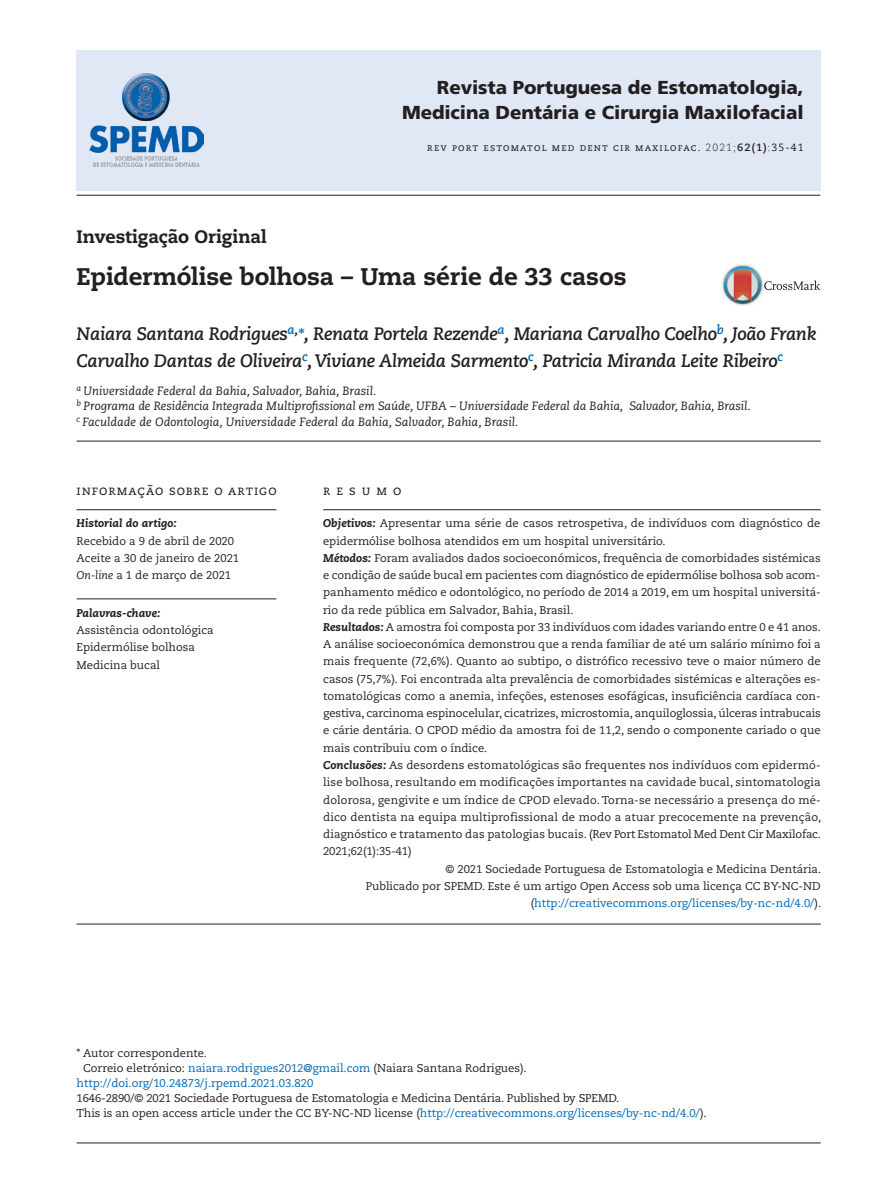
<style>
.page{position:relative;width:893px;height:1191px;background:#fff}
.page>*{position:absolute;margin:0;border:0;box-sizing:border-box;transform-origin:0 0}
.t1{font:800 24px "Caecilia LT Std";letter-spacing:-.01em;color:#231f20}
.t2{font:900 18.75px/25.3px "Frutiger LT Std";letter-spacing:-.005em;color:#231f20;text-align:right}
.t3{font:italic 700 18px/27.2px "Caecilia LT Std";letter-spacing:-.02em;color:#231f20}
.t4{font:800 18px "Caecilia LT Std";letter-spacing:-.01em;color:#231f20}
.t5{font:13.5px "Caecilia LT Std";letter-spacing:.07em;color:#231f20}
.t6{font:italic 12px/15.8px "Caecilia LT Std";letter-spacing:-.005em;color:#231f20}
.t7{font:11.25px/17.2px "Caecilia LT Std";color:#231f20}
.t8{font:11.25px "Caecilia LT Std";color:#0166b3}
.t9{font:italic 800 11.25px "Caecilia LT Std";color:#231f20}
.t10{font:10.5px "Caecilia LT Std";letter-spacing:.105em;color:#231f20}
.s1{font-weight:300}
.s2{font-weight:700}
.s3{color:#0166b3}
.s4{font-style:italic}
.s5{font-weight:800;font-style:italic}
.s6{color:#231f20}
</style>
<div class="page">
<div style="left:77px;top:50px;width:744px;height:141px;background:#e1e8f5"></div>
<hr style="left:77px;top:441px;width:744px;height:1px;background:#231f20">
<hr style="left:77px;top:923px;width:744px;height:1px;background:#231f20">
<hr style="left:77px;top:1142px;width:744px;height:1px;background:#231f20">
<hr style="left:77px;top:509px;width:199px;height:1px;background:#231f20">
<hr style="left:77px;top:598px;width:199px;height:1px;background:#231f20">
<hr style="left:323px;top:509px;width:498px;height:1px;background:#231f20">
<img style="left:722px;top:264px;width:41px;height:42px">
<svg style="left:764px;top:280px;width:56px;height:10px"></svg>
<img style="left:122px;top:73px;width:48px;height:47px">
<img style="left:89px;top:125px;width:115px;height:28px">
<img style="left:93px;top:161px;width:107px;height:6px">
<img style="left:115px;top:156px;width:63px;height:5px">
<hr style="left:77px;top:195px;width:743px;height:1px;background:#231f20">
<h2 class="t2" style="left:402px;top:75px;width:403px">Revista Portuguesa de Estomatologia,<br>Medicina Dentária e Cirurgia Maxilofacial</h2>
<p class="t10" style="left:427px;top:141px;width:378px">rev port estomatol med dent cir maxilofac. <span class="s1">2021;</span><span class="s2">62(1)</span><span class="s1">:</span>35-41</p>
<h3 class="t4" style="left:77px;top:226px;width:192px">Investigação Original</h3>
<h1 class="t1" style="left:77px;top:262px;width:552px">Epidermólise bolhosa – Uma série de 33 casos</h1>
<h3 class="t3" style="left:77px;top:320px;width:741px">Naiara Santana Rodrigues<sup>a</sup><sup>,</sup><span class="s3">*</span>, Renata Portela Rezende<sup>a</sup>, Mariana Carvalho Coelho<sup>b</sup>, João Frank<br>Carvalho Dantas de Oliveira<sup>c</sup>, Viviane Almeida Sarmento<sup>c</sup>, Patricia Miranda Leite Ribeiro<sup>c</sup></h3>
<p class="t6" style="left:77px;top:383px;width:676px"><sup>a</sup> Universidade Federal da Bahia, Salvador, Bahia, Brasil.<br><sup>b</sup> Programa de Residência Integrada Multiprofissional em Saúde, UFBA – Universidade Federal da Bahia, Salvador, Bahia, Brasil. <sup>c</sup> Faculdade de Odontologia, Universidade Federal da Bahia, Salvador, Bahia, Brasil.</p>
<p class="t5" style="left:77px;top:482px;width:202px">informação sobre o artigo</p>
<p class="t5" style="left:323px;top:482px;width:80px">r e s u m o</p>
<p class="t9" style="left:77px;top:517px;width:102px">Historial do artigo:</p>
<p class="t7" style="left:77px;top:532px;width:164px">Recebido a 9 de abril de 2020<br>Aceite a 30 de janeiro de 2021<br><span class="s4">On-line</span> a 1 de março de 2021</p>
<p class="t7" style="left:323px;top:515px;width:499px"><span class="s5">Objetivos:</span> Apresentar uma série de casos retrospetiva, de indivíduos com diagnóstico de</p>
<p class="t7" style="left:323px;top:532px;width:344px">epidermólise bolhosa atendidos em um hospital universitário.</p>
<p class="t7" style="left:323px;top:549px;width:499px"><span class="s5">Métodos:</span> Foram avaliados dados socioeconómicos, frequência de comorbidades sistémicas</p>
<p class="t7" style="left:323px;top:567px;width:499px">e condição de saúde bucal em pacientes com diagnóstico de epidermólise bolhosa sob acom-</p>
<p class="t7" style="left:323px;top:584px;width:499px">panhamento médico e odontológico, no período de 2014 a 2019, em um hospital universitá-</p>
<p class="t7" style="left:323px;top:601px;width:252px">rio da rede pública em Salvador, Bahia, Brasil.</p>
<p class="t7" style="left:323px;top:618px;width:499px"><span class="s5">Resultados:</span> A amostra foi composta por 33 indivíduos com idades variando entre 0 e 41 anos.</p>
<p class="t7" style="left:323px;top:636px;width:499px">A análise socioeconómica demonstrou que a renda familiar de até um salário mínimo foi a</p>
<p class="t7" style="left:323px;top:653px;width:499px">mais frequente (72,6%). Quanto ao subtipo, o distrófico recessivo teve o maior número de</p>
<p class="t7" style="left:323px;top:670px;width:499px">casos (75,7%). Foi encontrada alta prevalência de comorbidades sistémicas e alterações es-</p>
<p class="t7" style="left:323px;top:687px;width:499px">tomatológicas como a anemia, infeções, estenoses esofágicas, insuficiência cardíaca con-</p>
<p class="t7" style="left:323px;top:705px;width:499px">gestiva, carcinoma espinocelular, cicatrizes, microstomia, anquiloglossia, úlceras intrabucais</p>
<p class="t7" style="left:323px;top:722px;width:499px">e cárie dentária. O CPOD médio da amostra foi de 11,2, sendo o componente cariado o que</p>
<p class="t7" style="left:323px;top:739px;width:166px">mais contribuiu com o índice.</p>
<p class="t7" style="left:323px;top:756px;width:499px"><span class="s5">Conclusões:</span> As desordens estomatológicas são frequentes nos indivíduos com epidermó-</p>
<p class="t7" style="left:323px;top:774px;width:499px">lise bolhosa, resultando em modificações importantes na cavidade bucal, sintomatologia</p>
<p class="t7" style="left:323px;top:791px;width:499px">dolorosa, gengivite e um índice de CPOD elevado. Torna-se necessário a presença do mé-</p>
<p class="t7" style="left:323px;top:808px;width:499px">dico dentista na equipa multiprofissional de modo a atuar precocemente na prevenção,</p>
<p class="t7" style="left:323px;top:825px;width:499px">diagnóstico e tratamento das patologias bucais. (Rev Port Estomatol Med Dent Cir Maxilofac.</p>
<p class="t7" style="left:323px;top:843px;width:90px">2021;62(1):35-41)</p>
<p class="t7" style="left:445px;top:860px;width:377px">© 2021 Sociedade Portuguesa de Estomatologia e Medicina Dentária.</p>
<p class="t7" style="left:366px;top:877px;width:456px">Publicado por SPEMD. Este é um artigo Open Access sob uma licença CC BY-NC-ND</p>
<p class="t8" style="left:531px;top:896px;width:292px"><span class="s6">(</span>http://creativecommons.org/licenses/by-nc-nd/4.0/<span class="s6">).</span></p>
<p class="t9" style="left:77px;top:606px;width:85px">Palavras-chave:</p>
<p class="t7" style="left:77px;top:622px;width:139px">Assistência odontológica<br>Epidermólise bolhosa<br>Medicina bucal</p>
<p class="t7" style="left:77px;top:1044px;width:132px">* Autor correspondente.</p>
<p class="t7" style="left:83px;top:1059px;width:445px">Correio eletrónico: <span class="s3">naiara.rodrigues2012@gmail.com</span> (Naiara Santana Rodrigues).</p>
<p class="t8" style="left:77px;top:1076px;width:238px">http://doi.org/10.24873/j.rpemd.2021.03.820</p>
<p class="t7" style="left:77px;top:1090px;width:632px;line-height:14.9px">1646-2890/© 2021 Sociedade Portuguesa de Estomatologia e Medicina Dentária. Published by SPEMD.<br>This is an open access article under the CC BY-NC-ND license (<span class="s3">http://creativecommons.org/licenses/by-nc-nd/4.0/</span>).</p>
</div>
